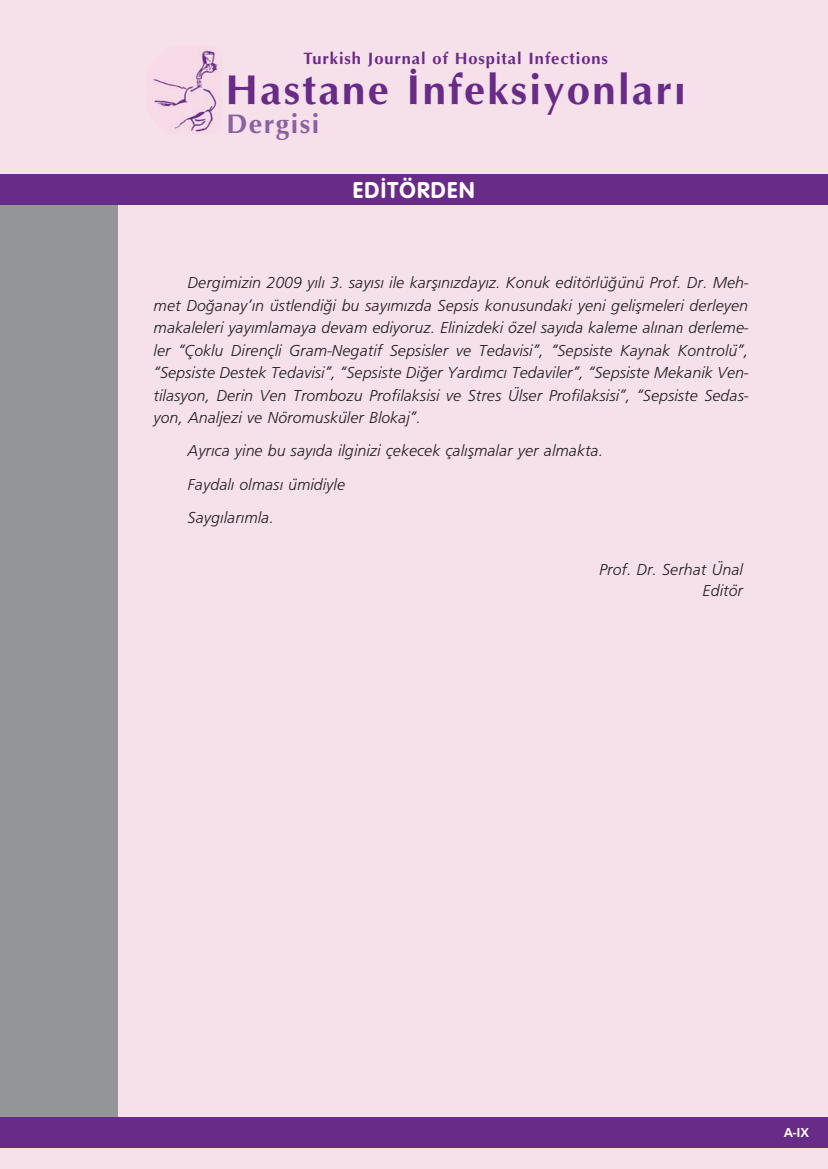
<style>
.page{position:relative;width:828px;height:1169px;background:#fff}
.page>*{position:absolute;margin:0;border:0;box-sizing:border-box;transform-origin:0 0}
.t1{font:700 42px "Optima";letter-spacing:.055em;color:#682b88}
.t2{font:700 27px "Optima";letter-spacing:.055em;color:#8a62a2}
.t3{font:700 22.5px "VAG Rounded";letter-spacing:.055em;color:#fff}
.t4{font:italic 300 16.5px/22.5px "Frutiger";color:#231f20;text-align:justify}
.t5{font:700 16.5px "Optima";letter-spacing:.055em;color:#682b88}
.t6{font:700 13.5px "Frutiger";color:#fff}
</style>
<div class="page">
<div style="left:0;top:0;width:828px;height:1168px;background:#f6e0ea"></div>
<div style="left:0;top:199px;width:117px;height:922px;background:#939598"></div>
<div style="left:0;top:174px;width:828px;height:31px;background:#682b88"></div>
<div style="left:0;top:1117px;width:828px;height:30px;background:#682b88"></div>
<img style="left:151px;top:45px;width:71px;height:89px">
<p class="t5" style="left:304px;top:51px;width:306px">Turkish Journal of Hospital Infections</p>
<h1 class="t1" style="left:226px;top:73px;width:462px">Hastane İnfeksiyonları</h1>
<h2 class="t2" style="left:226px;top:113px;width:95px">Dergisi</h2>
<h3 class="t3" style="left:353px;top:181px;width:123px">ED‹TÖRDEN</h3>
<p class="t4" style="left:154px;top:273px;width:596px;text-indent:34px">Dergimizin 2009 y›l› 3. say›s› ile karfl›n›zday›z. Konuk editörlü¤ünü Prof. Dr. Meh&shy;met Do¤anay’›n üstlendi¤i bu say›m›zda Sepsis konusundaki yeni geliflmeleri derleyen makaleleri yay›mlamaya devam ediyoruz. Elinizdeki özel say›da kaleme al›nan derleme&shy;ler “Çoklu Dirençli Gram-Negatif Sepsisler ve Tedavisi”, “Sepsiste Kaynak Kontrolü”, “Sepsiste Destek Tedavisi”, “Sepsiste Di¤er Yard›mc› Tedaviler”, “Sepsiste Mekanik Ven&shy;tilasyon, Derin Ven Trombozu Profilaksisi ve Stres Ülser Profilaksisi”, “Sepsiste Sedas&shy;yon, Analjezi ve Nöromusküler Blokaj”.</p>
<p class="t4" style="left:188px;top:435px;width:417px;line-height:33.2px;text-align:left">Ayr›ca yine bu say›da ilginizi çekecek çal›flmalar yer almakta.<br>Faydal› olmas› ümidiyle<br>Sayg›lar›mla.</p>
<p class="t4" style="left:599px;top:560px;width:145px;line-height:21px;text-align:right">Prof. Dr. Serhat Ünal<br>Editör</p>
<p class="t6" style="left:784px;top:1127px;width:27px">A-IX</p>
</div>
